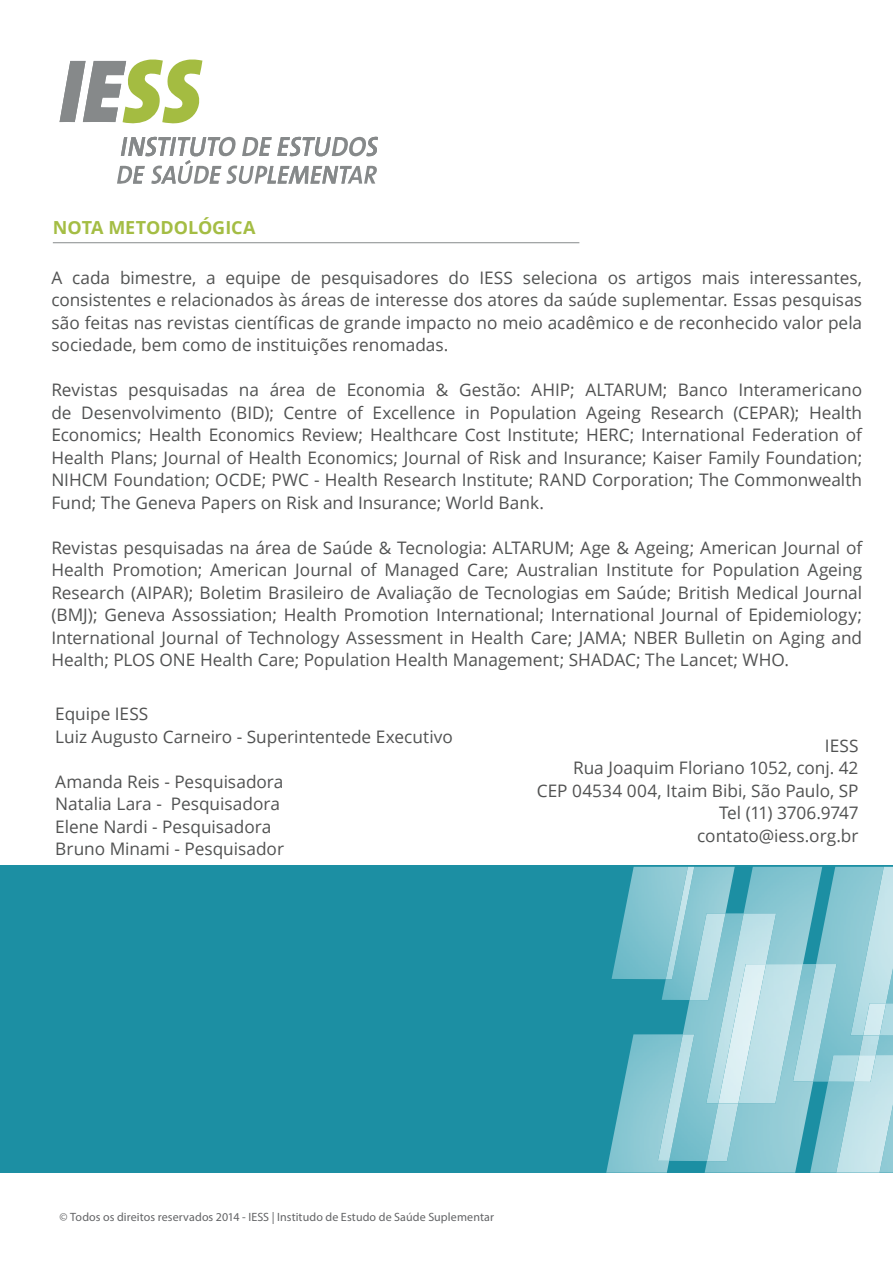
<style>
.page{position:relative;width:893px;height:1263px;background:#fff}
.page>*{position:absolute;margin:0;border:0;box-sizing:border-box;transform-origin:0 0}
.t1{font:700 18px "Open Sans";color:#a4bd44}
.t2{font:17.25px/22.5px "Open Sans";color:#515252;text-align:justify}
.t3{font:12px "Myriad Pro";letter-spacing:.01em;color:#636466}
</style>
<div class="page">
<svg style="left:60px;top:60px;width:142px;height:64px"></svg>
<svg style="left:117px;top:136px;width:261px;height:48px"></svg>
<div style="left:0;top:867px;width:893px;height:305px;background:#1c8fa3"></div>
<img style="left:683px;top:1000px;width:22px;height:161px">
<img style="left:662px;top:867px;width:73px;height:133px">
<img style="left:689px;top:913px;width:17px;height:87px">
<img style="left:606px;top:1172px;width:61px;height:1px">
<img style="left:606px;top:1034px;width:63px;height:138px">
<img style="left:658px;top:1034px;width:36px;height:127px">
<img style="left:612px;top:867px;width:54px;height:112px">
<img style="left:666px;top:867px;width:28px;height:112px">
<img style="left:816px;top:867px;width:43px;height:215px">
<svg style="left:879px;top:1172px;width:14px;height:1px"></svg>
<img style="left:880px;top:1036px;width:13px;height:19px">
<img style="left:859px;top:1035px;width:21px;height:20px">
<img style="left:851px;top:867px;width:42px;height:168px">
<img style="left:880px;top:1003px;width:13px;height:33px">
<img style="left:863px;top:1003px;width:23px;height:32px">
<img style="left:744px;top:867px;width:78px;height:97px">
<img style="left:706px;top:913px;width:70px;height:51px">
<svg style="left:810px;top:1172px;width:26px;height:1px"></svg>
<img style="left:816px;top:1082px;width:20px;height:90px">
<img style="left:836px;top:1172px;width:43px;height:1px">
<img style="left:836px;top:1055px;width:57px;height:117px">
<img style="left:854px;top:1055px;width:22px;height:27px">
<img style="left:705px;top:1172px;width:90px;height:1px">
<img style="left:705px;top:964px;width:111px;height:208px">
<img style="left:707px;top:1103px;width:31px;height:58px">
<img style="left:803px;top:964px;width:33px;height:117px">
<img style="left:766px;top:964px;width:37px;height:139px">
<img style="left:718px;top:964px;width:48px;height:139px">
<hr style="left:53px;top:242px;width:526px;height:1px;background:#868a8b">
<p class="t1" style="left:53px;top:215px;width:14px">NOTA</p>
<p class="t1" style="left:108px;top:215px;width:13px">METODOLÓGI</p>
<p class="t1" style="left:231px;top:215px;width:26px">CA</p>
<p class="t2" style="left:51px;top:266px;width:812px">A cada bimestre, a equipe de pesquisadores do IESS seleciona os artigos mais interessantes, consistentes e relacionados às áreas de interesse dos atores da saúde suplementar. Essas pesquisas são feitas nas revistas científicas de grande impacto no meio acadêmico e de reconhecido valor pela sociedade, bem como de instituições renomadas.</p>
<p class="t2" style="left:51px;top:378px;width:812px">Revistas pesquisadas na área de Economia &amp; Gestão: AHIP; ALTARUM; Banco Interamericano de Desenvolvimento (BID); Centre of Excellence in Population Ageing Research (CEPAR); Health Economics; Health Economics Review; Healthcare Cost Institute; HERC; International Federation of Health Plans; Journal of Health Economics; Journal of Risk and Insurance; Kaiser Family Foundation; NIHCM Foundation; OCDE; PWC - Health Research Institute; RAND Corporation; The Commonwealth Fund; The Geneva Papers on Risk and Insurance; World Bank.</p>
<p class="t2" style="left:51px;top:536px;width:812px">Revistas pesquisadas na área de Saúde &amp; Tecnologia: ALTARUM; Age &amp; Ageing; American Journal of Health Promotion; American Journal of Managed Care; Australian Institute for Population Ageing Research (AIPAR); Boletim Brasileiro de Avaliação de Tecnologias em Saúde; British Medical Journal (BMJ); Geneva Assossiation; Health Promotion International; International Journal of Epidemiology; International Journal of Technology Assessment in Health Care; JAMA; NBER Bulletin on Aging and Health; PLOS ONE Health Care; Population Health Management; SHADAC; The Lancet; WHO.</p>
<p class="t2" style="left:55px;top:702px;width:399px">Equipe IESS<br>Luiz Augusto Carneiro - Superintentede Executivo</p>
<p class="t2" style="left:55px;top:770px;width:230px;text-align:left">Amanda Reis - Pesquisadora<br>Natalia Lara - Pesquisadora<br>Elene Nardi - Pesquisadora<br>Bruno Minami - Pesquisador</p>
<p class="t2" style="left:537px;top:734px;width:323px;text-align:right">IESS<br>Rua Joaquim Floriano 1052, conj. 42<br>CEP 04534 004, Itaim Bibi, São Paulo, SP<br>Tel (11) 3706.9747<br>contato@iess.org.br</p>
<p class="t3" style="left:60px;top:1210px;width:436px">© Todos os direitos reservados 2014 - IESS | Institudo de Estudo de Saúde Suplementar</p>
</div>
